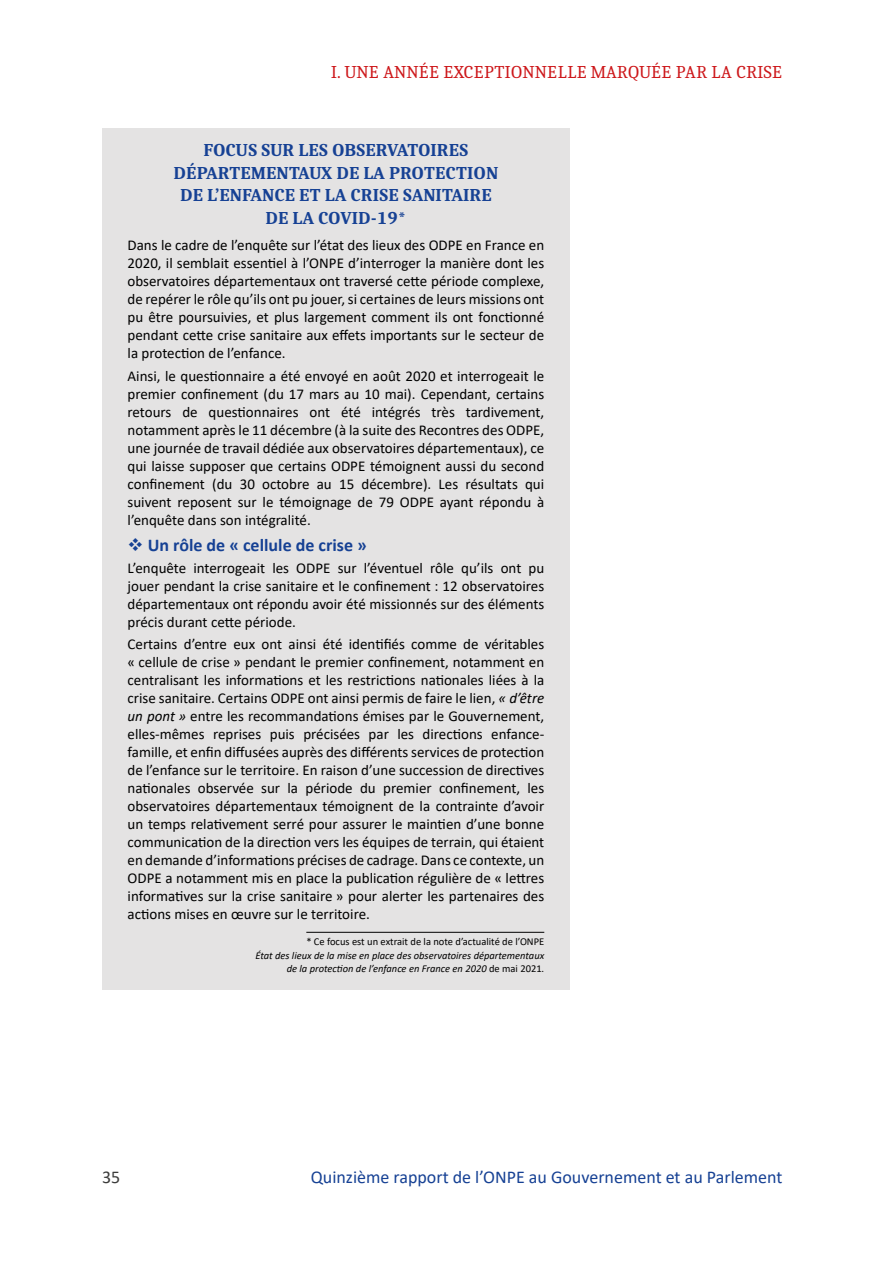
<style>
.page{position:relative;width:893px;height:1263px;background:#fff}
.page>*{position:absolute;margin:0;border:0;box-sizing:border-box;transform-origin:0 0}
.t1{font:700 18px/22.5px "Caladea";color:#164194;text-align:center}
.t2{font:18px "Calibri";color:#164194}
.t3{font:18px "Caladea";color:#cd171a}
.t4{font:700 18px "Calibri";color:#164194}
.t5{font:18px "Calibri";color:#3c3c3b}
.t6{font:15px/18px "Calibri";color:#000;text-align:justify}
.t7{font:italic 10.5px/13.5px "Calibri";color:#000;text-align:right}
.t8{font:10.5px "Calibri";color:#000}
.s1{font-style:italic}
.s2{font-style:normal}
</style>
<div class="page">
<div style="left:102px;top:128px;width:468px;height:861px;background:#e4e3e3"></div>
<hr style="left:306px;top:932px;width:238px;height:1px;background:#000">
<p class="t3" style="left:331px;top:62px;width:453px">I. UNE ANNÉE EXCEPTIONNELLE MARQUÉE PAR LA CRISE</p>
<p class="t1" style="left:174px;top:139px;width:326px">FOCUS SUR LES OBSERVATOIRES<br>DÉPARTEMENTAUX DE LA PROTECTION<br>DE L’ENFANCE ET LA CRISE SANITAIRE<br>DE LA COVID-19*</p>
<p class="t6" style="left:128px;top:236px;width:418px">Dans le cadre de l’enquête sur l’état des lieux des ODPE en France en 2020, il semblait essentiel à l’ONPE d’interroger la manière dont les observatoires départementaux ont traversé cette période complexe, de repérer le rôle qu’ils ont pu jouer, si certaines de leurs missions ont pu être poursuivies, et plus largement comment ils ont fonctionné pendant cette crise sanitaire aux effets importants sur le secteur de la protection de l’enfance.</p>
<p class="t6" style="left:128px;top:366px;width:418px">Ainsi, le questionnaire a été envoyé en août 2020 et interrogeait le premier confinement (du 17 mars au 10 mai). Cependant, certains retours de questionnaires ont été intégrés très tardivement, notamment après le 11 décembre (à la suite des Recontres des ODPE, une journée de travail dédiée aux observatoires départementaux), ce qui laisse supposer que certains ODPE témoignent aussi du second confinement (du 30 octobre au 15 décembre). Les résultats qui suivent reposent sur le témoignage de 79 ODPE ayant répondu à l’enquête dans son intégralité.</p>
<p class="t4" style="left:128px;top:532px;width:241px">❖ Un rôle de « cellule de crise »</p>
<p class="t6" style="left:128px;top:558px;width:418px">L’enquête interrogeait les ODPE sur l’éventuel rôle qu’ils ont pu jouer pendant la crise sanitaire et le confinement : 12 observatoires départementaux ont répondu avoir été missionnés sur des éléments précis durant cette période.</p>
<p class="t6" style="left:128px;top:635px;width:418px">Certains d’entre eux ont ainsi été identifiés comme de véritables « cellule de crise » pendant le premier confinement, notamment en centralisant les informations et les restrictions nationales liées à la crise sanitaire. Certains ODPE ont ainsi permis de faire le lien, <span class="s1">« d’être un pont »</span> entre les recommandations émises par le Gouvernement, elles-mêmes reprises puis précisées par les directions enfance&shy;famille, et enfin diffusées auprès des différents services de protection de l’enfance sur le territoire. En raison d’une succession de directives nationales observée sur la période du premier confinement, les observatoires départementaux témoignent de la contrainte d’avoir un temps relativement serré pour assurer le maintien d’une bonne communication de la direction vers les équipes de terrain, qui étaient en demande d’informations précises de cadrage. Dans ce contexte, un ODPE a notamment mis en place la publication régulière de « lettres informatives sur la crise sanitaire » pour alerter les partenaires des actions mises en œuvre sur le territoire.</p>
<p class="t8" style="left:306px;top:935px;width:239px">* Ce focus est un extrait de la note d’actualité de l’ONPE</p>
<p class="t7" style="left:255px;top:948px;width:290px">État des lieux de la mise en place des observatoires départementaux de la protection de l’enfance en France en 2020 <span class="s2">de mai 2021.</span></p>
<p class="t5" style="left:102px;top:1164px;width:20px">35</p>
<p class="t2" style="left:311px;top:1164px;width:473px">Quinzième rapport de l’ONPE au Gouvernement et au Parlement</p>
</div>
